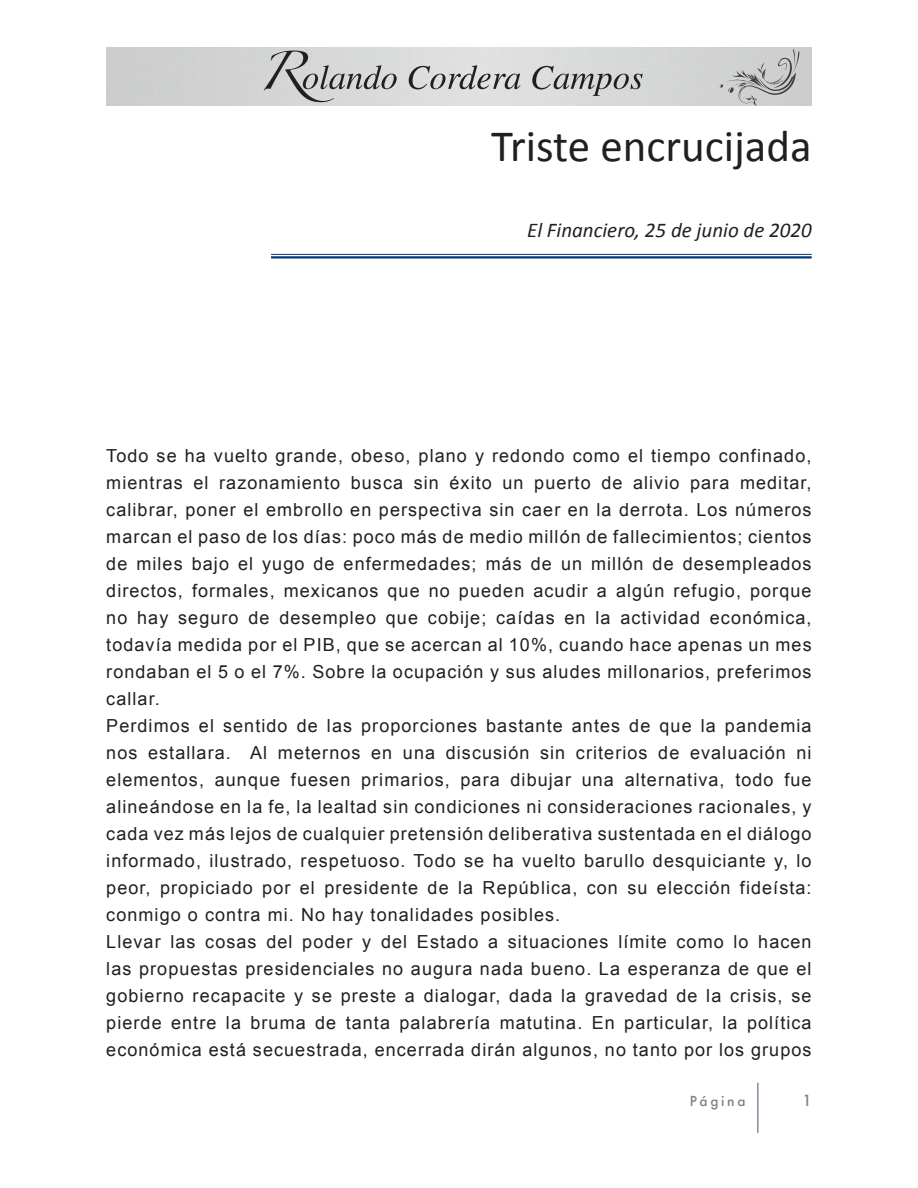
<style>
.page{position:relative;width:918px;height:1188px;background:#fff}
.page>*{position:absolute;margin:0;border:0;box-sizing:border-box;transform-origin:0 0}
.t1{font:45px "Calibri";color:#231f20}
.t2{font:italic 21px "Calibri";color:#231f20}
.t3{font:18px/27px "Arial";letter-spacing:.06em;color:#231f20;text-align:justify}
.t4{font:500 15px "Futura";color:#7e8182}
.t5{font:500 13.5px "Futura";letter-spacing:.2em;color:#7e8182}
</style>
<div class="page">
<svg style="left:264px;top:51px;width:133px;height:51px;background:#bbbcbc"></svg>
<svg style="left:409px;top:65px;width:112px;height:24px;background:#b4b3b3"></svg>
<svg style="left:532px;top:66px;width:111px;height:30px;background:#b7b7b7"></svg>
<svg style="left:719px;top:49px;width:80px;height:57px;background:#bfc0c1"></svg>
<hr style="left:757px;top:1083px;width:2px;height:50px;background:#848ba0">
<hr style="left:271px;top:254px;width:541px;height:1px;background:#013a7a">
<hr style="left:271px;top:256px;width:541px;height:3px;background:#013a7a">
<p class="t1" style="left:491px;top:118px;width:322px">Triste encrucijada</p>
<p class="t2" style="left:527px;top:216px;width:286px">El Financiero, 25 de junio de 2020</p>
<p class="t3" style="left:106px;top:442px;width:707px">Todo se ha vuelto grande, obeso, plano y redondo como el tiempo confinado, mientras el razonamiento busca sin éxito un puerto de alivio para meditar, calibrar, poner el embrollo en perspectiva sin caer en la derrota. Los números marcan el paso de los días: poco más de medio millón de fallecimientos; cientos de miles bajo el yugo de enfermedades; más de un millón de desempleados directos, formales, mexicanos que no pueden acudir a algún refugio, porque no hay seguro de desempleo que cobije; caídas en la actividad económica, todavía medida por el PIB, que se acercan al 10%, cuando hace apenas un mes rondaban el 5 o el 7%. Sobre la ocupación y sus aludes millonarios, preferimos callar.</p>
<p class="t3" style="left:106px;top:712px;width:707px">Perdimos el sentido de las proporciones bastante antes de que la pandemia nos estallara. Al meternos en una discusión sin criterios de evaluación ni elementos, aunque fuesen primarios, para dibujar una alternativa, todo fue alineándose en la fe, la lealtad sin condiciones ni consideraciones racionales, y cada vez más lejos de cualquier pretensión deliberativa sustentada en el diálogo informado, ilustrado, respetuoso. Todo se ha vuelto barullo desquiciante y, lo peor, propiciado por el presidente de la República, con su elección fideísta: conmigo o contra mi. No hay tonalidades posibles.</p>
<p class="t3" style="left:106px;top:928px;width:707px">Llevar las cosas del poder y del Estado a situaciones límite como lo hacen las propuestas presidenciales no augura nada bueno. La esperanza de que el gobierno recapacite y se preste a dialogar, dada la gravedad de la crisis, se pierde entre la bruma de tanta palabrería matutina. En particular, la política económica está secuestrada, encerrada dirán algunos, no tanto por los grupos</p>
<p class="t5" style="left:690px;top:1092px;width:57px">Página</p>
<p class="t4" style="left:802px;top:1091px;width:11px">1</p>
</div>
